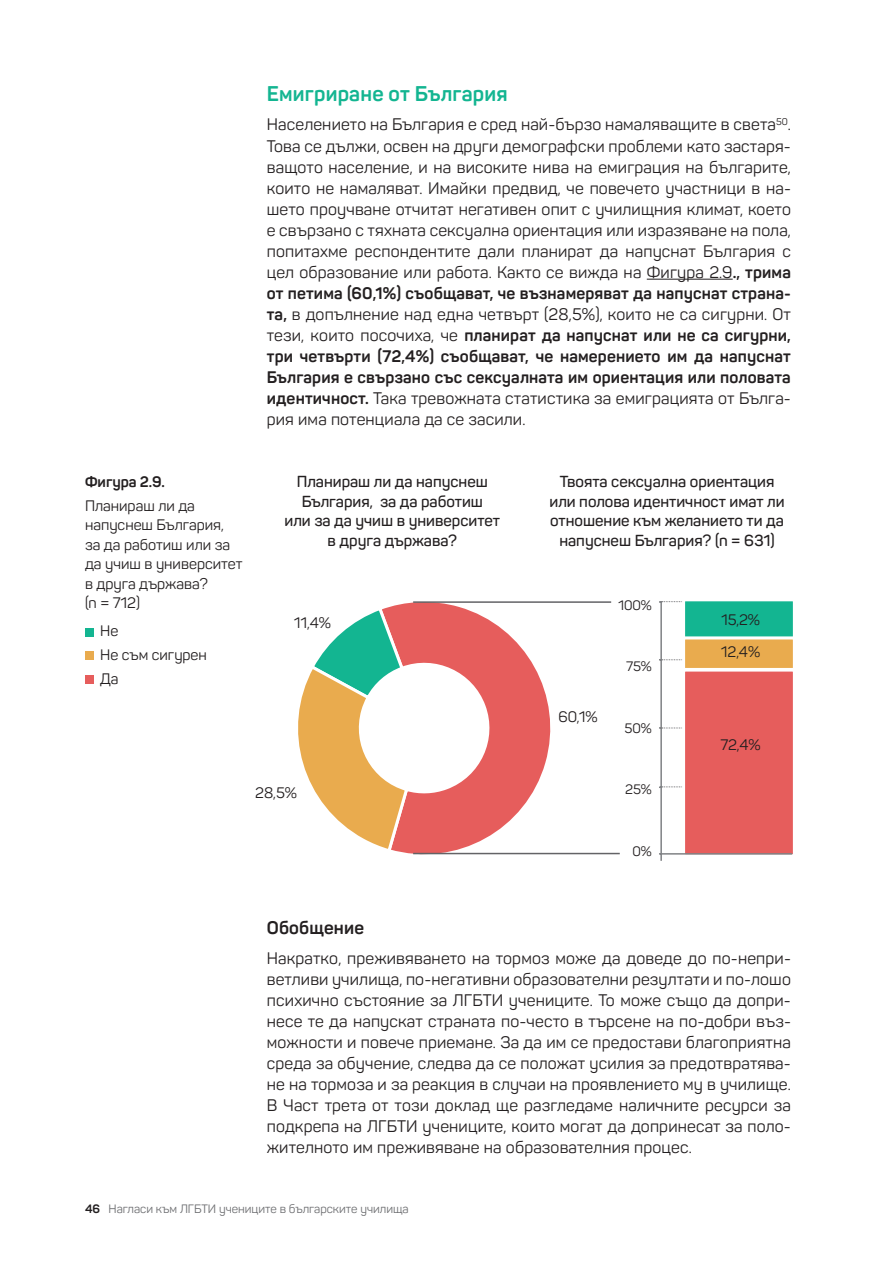
<style>
.page{position:relative;width:893px;height:1263px;background:#fff}
.page>*{position:absolute;margin:0;border:0;box-sizing:border-box;transform-origin:0 0}
.t1{font:700 21px "Panton";letter-spacing:.01em;color:#13b591}
.t2{font:700 18px "Panton";letter-spacing:.01em;color:#231f20}
.t3{font:16.5px/21px "Panton";letter-spacing:.01em;color:#231f20;text-align:justify}
.t4{font:600 15.75px/19.5px "Panton";color:#231f20;text-align:center}
.t5{font:15px/19.5px "Panton";color:#231f20}
.t6{font:700 15px "Panton";color:#231f20}
.t7{font:13.5px "Panton";color:#231f20}
.t8{font:12px "Panton";color:#6c6d70}
.s1{font-weight:700}
.s2{font-weight:700;color:#231f20}
</style>
<div class="page">
<hr style="left:647px;top:279px;width:86px;height:1px;background:#231f20">
<div style="left:85px;top:628px;width:8px;height:8px;background:#13b591"></div>
<div style="left:85px;top:652px;width:8px;height:8px;background:#e9ab4e"></div>
<div style="left:85px;top:676px;width:8px;height:8px;background:#e65d5c"></div>
<svg style="left:397px;top:602px;width:173px;height:253px"></svg>
<svg style="left:298px;top:605px;width:112px;height:249px"></svg>
<hr style="left:413px;top:601px;width:198px;height:2px;background:#636366">
<hr style="left:413px;top:853px;width:207px;height:1px;background:#636366">
<div style="left:682px;top:668px;width:114px;height:189px;background:#e65d5c;border:3px solid #fff"></div>
<div style="left:682px;top:598px;width:114px;height:42px;background:#13b591;border:3px solid #fff"></div>
<div style="left:682px;top:636px;width:114px;height:35px;background:#e9ab4e;border:3px solid #fff"></div>
<hr style="left:660px;top:601px;width:2px;height:253px;background:#808285">
<svg style="left:659px;top:601px;width:130px;height:2px"></svg>
<svg style="left:659px;top:659px;width:27px;height:1px"></svg>
<svg style="left:659px;top:727px;width:27px;height:2px"></svg>
<svg style="left:659px;top:786px;width:27px;height:2px"></svg>
<hr style="left:661px;top:853px;width:131px;height:2px;background:#808285">
<svg style="left:659px;top:853px;width:3px;height:8px"></svg>
<p class="t1" style="left:267px;top:81px;width:242px">Емигриране от България</p>
<p class="t3" style="left:267px;top:114px;width:526px">Населението на България е сред най-бързо намаляващите в света<sup>50</sup>.<br>Това се дължи, освен на други демографски проблеми като застаря&shy;ващото население, и на високите нива на емиграция на българите, които не намаляват. Имайки предвид, че повечето участници в на&shy;шето проучване отчитат негативен опит с училищния климат, което е свързано с тяхната сексуална ориентация или изразяване на пола, попитахме респондентите дали планират да напуснат България с цел образование или работа. Както се вижда на Фигура 2.9<span class="s1">., трима от петима (60,1%) съобщават, че възнамеряват да напуснат страна&shy;та,</span> в допълнение над една четвърт (28,5%), които не са сигурни. От тези, които посочиха, че <span class="s1">планират да напуснат или не са сигурни, три четвърти (72,4%) съобщават, че намерението им да напуснат България е свързано със сексуалната им ориентация или половата идентичност.</span> Така тревожната статистика за емиграцията от Бълга&shy;рия има потенциала да се засили.</p>
<p class="t6" style="left:85px;top:472px;width:81px">Фигура 2.9.</p>
<p class="t5" style="left:85px;top:496px;width:159px">Планираш ли да напуснеш България, за да работиш или за да учиш в университет в друга държава?<br>(n = 712)</p>
<p class="t5" style="left:100px;top:619px;width:108px;line-height:23.7px">Не<br>Не съм сигурен<br>Да</p>
<p class="t4" style="left:285px;top:472px;width:217px">Планираш ли да напуснеш<br>България, за да работиш<br>или за да учиш в университет в друга държава?</p>
<p class="t4" style="left:549px;top:472px;width:237px">Твоята сексуална ориентация или полова идентичност имат ли отношение към желанието ти да напуснеш България? (n = 631)</p>
<p class="t5" style="left:294px;top:612px;width:39px">11,4%</p>
<p class="t5" style="left:255px;top:783px;width:43px">28,5%</p>
<p class="t5" style="left:558px;top:707px;width:41px">60,1%</p>
<p class="t7" style="left:618px;top:597px;width:35px">100%</p>
<p class="t7" style="left:626px;top:658px;width:27px">75%</p>
<p class="t7" style="left:625px;top:720px;width:29px">50%</p>
<p class="t7" style="left:625px;top:781px;width:28px">25%</p>
<p class="t5" style="left:721px;top:604px;width:41px;line-height:31.8px">15,2%<br>12,4%</p>
<p class="t5" style="left:720px;top:735px;width:42px">72,4%</p>
<p class="t7" style="left:632px;top:843px;width:21px">0%</p>
<p class="t2" style="left:267px;top:917px;width:99px">Обобщение</p>
<p class="t3" style="left:267px;top:948px;width:526px">Накратко, преживяването на тормоз може да доведе до по-непри&shy;ветливи училища, по-негативни образователни резултати и по-лошо психично състояние за ЛГБТИ учениците. То може също да допри&shy;несе те да напускат страната по-често в търсене на по-добри въз&shy;можности и повече приемане. За да им се предостави благоприятна среда за обучение, следва да се положат усилия за предотвратява&shy;не на тормоза и за реакция в случаи на проявлението му в училище.<br>В Част трета от този доклад ще разгледаме наличните ресурси за подкрепа на ЛГБТИ учениците, които могат да допринесат за поло&shy;жителното им преживяване на образователния процес.</p>
<p class="t8" style="left:85px;top:1201px;width:325px"><span class="s2">46</span> Нагласи към ЛГБТИ учениците в българските училища</p>
</div>
